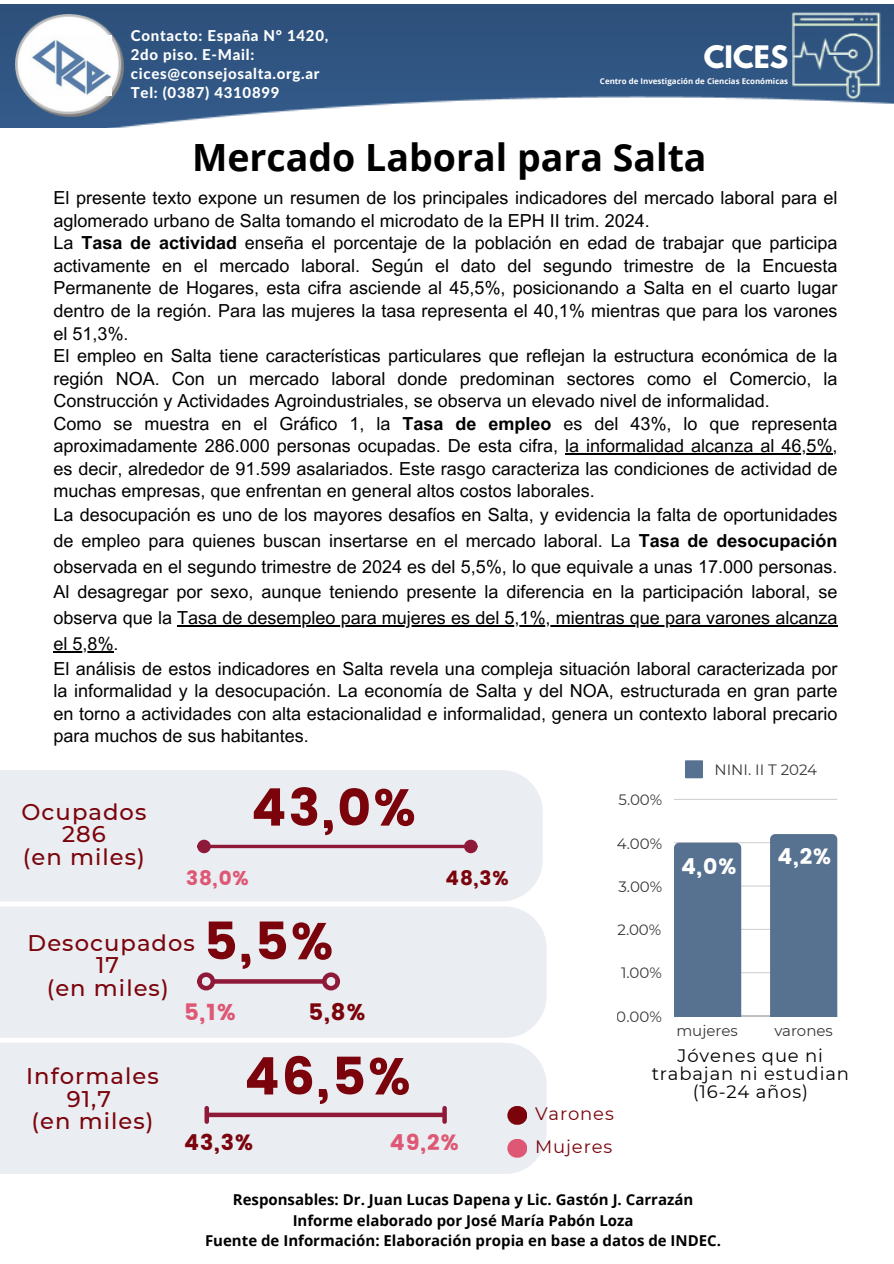
<style>
.page{position:relative;width:894px;height:1264px;background:#fff}
.page>*{position:absolute;margin:0;border:0;box-sizing:border-box;transform-origin:0 0}
.t1{font:51.75px "Poppins";color:#7b040c}
.t2{font:700 37.5px "Open Sans";color:#000}
.t3{font:700 27.45px "League Spartan";color:#fff}
.t4{font:22.8px "Poppins";color:#de5875}
.t5{font:22.8px "Poppins";color:#7b040c}
.t6{font:500 22.65px/22.5px "Montserrat";letter-spacing:.045em;color:#7b040c;text-align:center}
.t7{font:21.9px "Poppins";color:#fff}
.t8{font:21.9px "Poppins";color:#7b040c}
.t9{font:21.9px "Poppins";color:#de5875}
.t10{font:19.95px "Poppins";color:#7b040c}
.t11{font:19.95px "Poppins";color:#de5875}
.t12{font:18px/22.5px "Arial MT Pro";color:#000}
.t13{font:18px/18px "Montserrat";letter-spacing:.045em;color:#000;text-align:center}
.t14{font:18px "Montserrat";letter-spacing:.045em;color:#7b040c}
.t15{font:700 15px "Open Sans";color:#000}
.t16{font:800 15px/19.2px "Lato Latin";letter-spacing:.045em;color:#fff}
.t17{font:15px "Montserrat";color:#000}
.t18{font:700 7.95px "Open Sans";color:#fff}
.s1{font-weight:700}
</style>
<div class="page">
<img style="left:0;top:4px;width:893px;height:123px">
<img style="left:16px;top:14px;width:108px;height:103px">
<img style="left:31px;top:35px;width:81px;height:60px">
<img style="left:788px;top:8px;width:94px;height:95px">
<div style="left:0;top:1043px;width:546px;height:131px;background:#eaedf1"></div>
<div style="left:0;top:906px;width:546px;height:131px;background:#eaedf1"></div>
<div style="left:0;top:770px;width:542px;height:131px;background:#eaedf1"></div>
<svg style="left:211px;top:844px;width:253px;height:4px"></svg>
<div style="left:199px;top:841px;width:10px;height:10px;background:#8f1939;border-radius:50%"></div>
<div style="left:197px;top:839px;width:14px;height:14px;border:3px solid #8f1939;border-radius:50%"></div>
<div style="left:465px;top:841px;width:10px;height:10px;background:#8f1939;border-radius:50%"></div>
<div style="left:464px;top:839px;width:13px;height:14px;border:3px solid #8f1939;border-radius:50%"></div>
<svg style="left:215px;top:979px;width:107px;height:4px"></svg>
<div style="left:197px;top:972px;width:18px;height:18px;border:4px solid #8f1939;border-radius:50%"></div>
<div style="left:322px;top:972px;width:18px;height:18px;border:4px solid #8f1939;border-radius:50%"></div>
<div style="left:208px;top:1112px;width:235px;height:5px;background:#8f1939"></div>
<div style="left:204px;top:1108px;width:5px;height:13px;background:#8f1939"></div>
<svg style="left:442px;top:1108px;width:4px;height:13px"></svg>
<hr style="left:565px;top:453px;width:267px;height:1px;background:#000">
<hr style="left:177px;top:625px;width:660px;height:1px;background:#000">
<hr style="left:54px;top:651px;width:60px;height:1px;background:#000">
<svg style="left:685px;top:760px;width:17px;height:18px"></svg>
<hr style="left:673px;top:1015px;width:164px;height:1px;background:#c1c1c1">
<hr style="left:673px;top:972px;width:164px;height:1px;background:#d5d5d5">
<hr style="left:673px;top:928px;width:164px;height:1px;background:#f8f8f8">
<hr style="left:673px;top:885px;width:164px;height:1px;background:#e7e7e7">
<hr style="left:673px;top:842px;width:164px;height:1px;background:#d7d7d7">
<hr style="left:673px;top:798px;width:164px;height:2px;background:#000;opacity:.25">
<div style="left:673px;top:842px;width:68px;height:174px;background:#577190"></div>
<div style="left:769px;top:834px;width:68px;height:182px;background:#577190"></div>
<div style="left:507px;top:1105px;width:20px;height:19px;background:#7b040c;border-radius:9px"></div>
<div style="left:507px;top:1138px;width:20px;height:19px;background:#de5875;border-radius:9px"></div>
<p class="t16" style="left:131px;top:27px;width:199px">Contacto: España N° 1420,<br>2do piso. E-Mail: cices@consejosalta.org.ar</p>
<p class="t16" style="left:131px;top:84px;width:150px">Tel: (0387) 4310899</p>
<h3 class="t3" style="left:703px;top:43px;width:86px">CICES</h3>
<p class="t18" style="left:599px;top:76px;width:190px">Centro de Investigación de Ciencias Económicas</p>
<p class="t2" style="left:192px;top:131px;width:516px">Mercado Laboral para Salta</p>
<h3 class="t12" style="left:54px;top:189px;width:785px">El presente texto expone un resumen de los principales indicadores del mercado laboral para el aglomerado urbano de Salta tomando el microdato de la EPH II trim. 2024.<br>La <span class="s1">Tasa de actividad</span> enseña el porcentaje de la población en edad de trabajar que participa activamente en el mercado laboral. Según el dato del segundo trimestre de la Encuesta Permanente de Hogares, esta cifra asciende al 45,5%, posicionando a Salta en el cuarto lugar dentro de la región. Para las mujeres la tasa representa el 40,1% mientras que para los varones el 51,3%.<br>El empleo en Salta tiene características particulares que reflejan la estructura económica de la región NOA. Con un mercado laboral donde predominan sectores como el Comercio, la Construcción y Actividades Agroindustriales, se observa un elevado nivel de informalidad.<br>Como se muestra en el Gráfico 1, la <span class="s1">Tasa de empleo</span> es del 43%, lo que representa aproximadamente 286.000 personas ocupadas. De esta cifra, la informalidad alcanza al 46,5%,</h3>
<h3 class="t12" style="left:54px;top:459px;width:785px;line-height:23.1px">es decir, alrededor de 91.599 asalariados. Este rasgo caracteriza las condiciones de actividad de muchas empresas, que enfrentan en general altos costos laborales.<br>La desocupación es uno de los mayores desafíos en Salta, y evidencia la falta de oportunidades</h3>
<h3 class="t12" style="left:54px;top:529px;width:785px;line-height:25.8px;text-align:justify">de empleo para quienes buscan insertarse en el mercado laboral. La <span class="s1">Tasa de desocupación </span>observada en el segundo trimestre de 2024 es del 5,5%, lo que equivale a unas 17.000 personas.<br>Al desagregar por sexo, aunque teniendo presente la diferencia en la participación laboral, se observa que la Tasa de desempleo para mujeres es del 5,1%, mientras que para varones alcanza</h3>
<h5 class="t12" style="left:54px;top:633px;width:785px;line-height:24.8px">el 5,8%.<br>El análisis de estos indicadores en Salta revela una compleja situación laboral caracterizada por</h5>
<h5 class="t12" style="left:54px;top:682px;width:785px;text-align:justify">la informalidad y la desocupación. La economía de Salta y del NOA, estructurada en gran parte en torno a actividades con alta estacionalidad e informalidad, genera un contexto laboral precario para muchos de sus habitantes.</h5>
<p class="t17" style="left:714px;top:760px;width:104px">NINI. II T 2024</p>
<h3 class="t6" style="left:22px;top:800px;width:126px">Ocupados<br>286<br>(en miles)</h3>
<h3 class="t1" style="left:251px;top:777px;width:166px">43,0%</h3>
<h3 class="t11" style="left:186px;top:866px;width:64px">38,0%</h3>
<h4 class="t1" style="left:204px;top:911px;width:131px">5,5%</h4>
<h5 class="t6" style="left:28px;top:931px;width:169px">Desocupados<br>17<br>(en miles)</h5>
<h3 class="t5" style="left:308px;top:998px;width:58px">5,8%</h3>
<h1 class="t4" style="left:184px;top:998px;width:53px">5,1%</h1>
<h3 class="t10" style="left:445px;top:866px;width:65px">48,3%</h3>
<h1 class="t6" style="left:26px;top:1064px;width:134px">Informales<br>91,7<br>(en miles)</h1>
<h4 class="t1" style="left:244px;top:1046px;width:167px">46,5%</h4>
<h3 class="t8" style="left:184px;top:1130px;width:70px">43,3%</h3>
<h1 class="t9" style="left:390px;top:1130px;width:70px">49,2%</h1>
<p class="t17" style="left:618px;top:790px;width:45px">5.00%</p>
<p class="t17" style="left:616px;top:834px;width:47px">4.00%</p>
<p class="t17" style="left:618px;top:877px;width:45px">3.00%</p>
<p class="t17" style="left:617px;top:920px;width:45px">2.00%</p>
<p class="t17" style="left:621px;top:963px;width:42px">1.00%</p>
<p class="t17" style="left:616px;top:1007px;width:47px">0.00%</p>
<h5 class="t7" style="left:680px;top:853px;width:57px">4,0%</h5>
<h5 class="t7" style="left:777px;top:844px;width:55px">4,2%</h5>
<p class="t17" style="left:676px;top:1021px;width:63px">mujeres</p>
<p class="t17" style="left:774px;top:1021px;width:60px">varones</p>
<p class="t14" style="left:535px;top:1102px;width:80px">Varones</p>
<p class="t14" style="left:535px;top:1135px;width:79px">Mujeres</p>
<p class="t13" style="left:651px;top:1046px;width:199px">Jóvenes que ni trabajan ni estudian (16-24 años)</p>
<p class="t15" style="left:233px;top:1189px;width:462px">Responsables: Dr. Juan Lucas Dapena y Lic. Gastón J. Carrazán</p>
<p class="t15" style="left:292px;top:1209px;width:342px">Informe elaborado por José María Pabón Loza</p>
<h2 class="t15" style="left:205px;top:1229px;width:517px">Fuente de Información: Elaboración propia en base a datos de INDEC.</h2>
</div>
